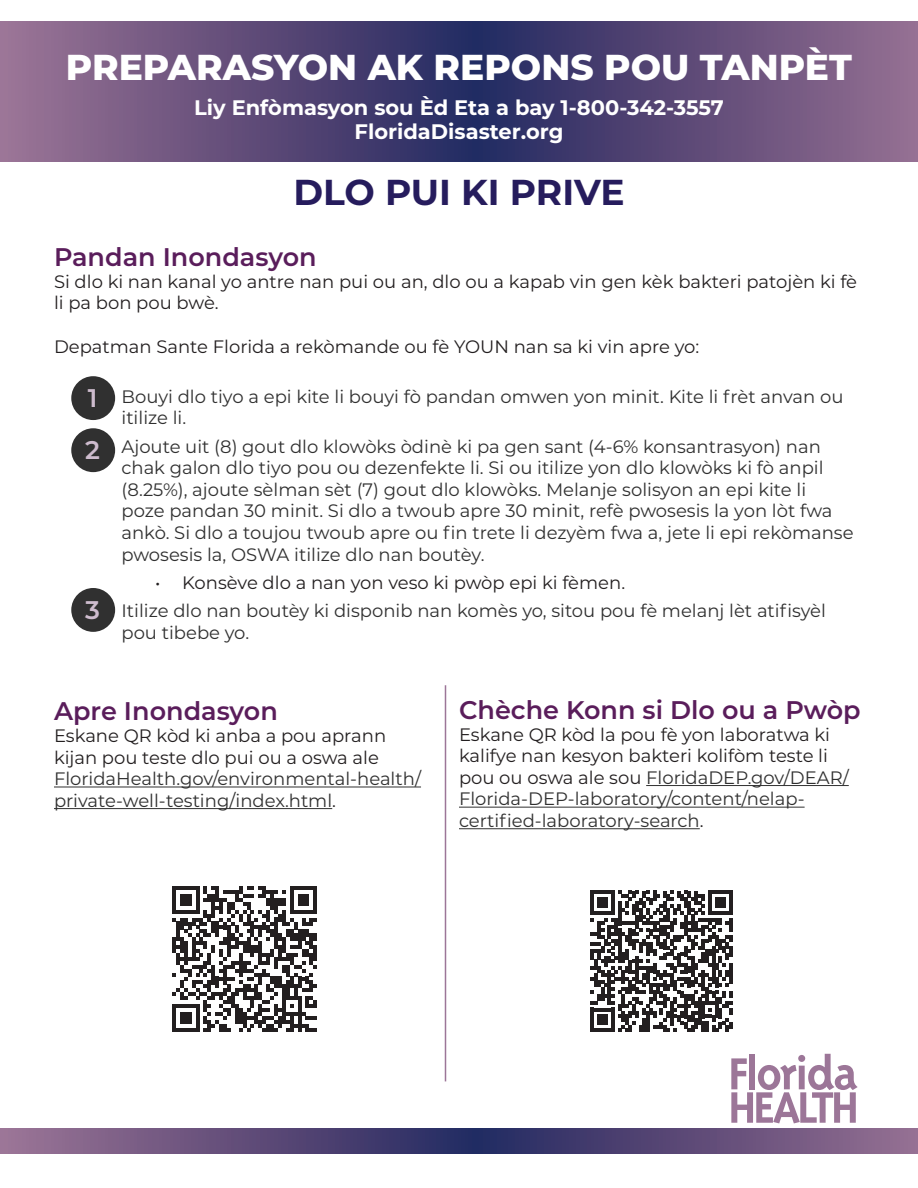
<style>
.page{position:relative;width:918px;height:1188px;background:#fff}
.page>*{position:absolute;margin:0;border:0;box-sizing:border-box;transform-origin:0 0}
.t1{font:800 36px "Montserrat";color:#fff}
.t2{font:700 36px "Montserrat";letter-spacing:-.005em;color:#261c5d}
.t3{font:600 25.5px "Montserrat";color:#5a1d5b}
.t4{font:600 25.5px "Montserrat";color:#cebcce}
.t5{font:700 21px/24px "Montserrat";color:#fff;text-align:center}
.t6{font:18px/21.6px "Montserrat";color:#303030}
.t7{font:18px/21.6px "Montserrat";color:#231f20}
.s1{color:#231f20}
.s2{color:#303030}
</style>
<div class="page">
<svg style="left:0;top:21px;width:918px;height:140px;background:#5f4d79"></svg>
<svg style="left:731px;top:1054px;width:127px;height:69px"></svg>
<svg style="left:0;top:1128px;width:918px;height:25px;background:#5f4d79"></svg>
<hr style="left:54px;top:787px;width:367px;height:1px;background:#303030">
<hr style="left:54px;top:808px;width:278px;height:1px;background:#303030">
<hr style="left:646px;top:785px;width:203px;height:1px;background:#303030">
<hr style="left:459px;top:807px;width:346px;height:1px;background:#303030">
<hr style="left:459px;top:828px;width:241px;height:1px;background:#303030">
<svg style="left:172px;top:886px;width:145px;height:146px"></svg>
<svg style="left:590px;top:891px;width:143px;height:141px"></svg>
<hr style="left:445px;top:685px;width:1px;height:396px;background:#9c7698">
<div style="left:71px;top:376px;width:44px;height:44px;background:#303030;border-radius:50%"></div>
<div style="left:71px;top:428px;width:44px;height:44px;background:#303030;border-radius:50%"></div>
<div style="left:71px;top:588px;width:44px;height:44px;background:#303030;border-radius:50%"></div>
<h1 class="t1" style="left:66px;top:41px;width:788px">PREPARASYON AK REPONS POU TANPÈT</h1>
<p class="t5" style="left:194px;top:94px;width:531px">Liy Enfòmasyon sou Èd Eta a bay 1-800-342-3557<br>FloridaDisaster.org</p>
<p class="t2" style="left:293px;top:166px;width:333px">DLO PUI KI PRIVE</p>
<p class="t3" style="left:54px;top:239px;width:264px">Pandan Inondasyon</p>
<p class="t7" style="left:54px;top:270px;width:805px">Si dlo ki nan kanal yo antre nan pui ou an, dlo ou a kapab vin gen kèk bakteri patojèn ki fè li pa bon pou bwè.</p>
<p class="t7" style="left:54px;top:335px;width:647px">Depatman Sante Florida a rekòmande ou fè YOUN nan sa ki vin apre yo:</p>
<p class="t6" style="left:122px;top:385px;width:724px;text-indent:-27px">1. Bouyi dlo tiyo a epi kite li bouyi fò pandan omwen yon minit. Kite li frèt anvan ou itilize li.</p>
<p class="t6" style="left:122px;top:435px;width:734px;text-indent:-27px">2. Ajoute uit (8) gout dlo klowòks òdinè ki pa gen sant (4-6% konsantrasyon) nan chak galon dlo tiyo pou ou dezenfekte li. Si ou itilize yon dlo klowòks ki fò anpil (8.25%), ajoute sèlman sèt (7) gout dlo klowòks. Melanje solisyon an epi kite li poze pandan 30 minit. Si dlo a twoub apre 30 minit, refè pwosesis la yon lòt fwa ankò. Si dlo a toujou twoub apre ou fin trete li dezyèm fwa a, jete li epi rekòmanse pwosesis la, OSWA itilize dlo nan boutèy.</p>
<p class="t7" style="left:155px;top:571px;width:471px">• Konsève dlo a nan yon veso ki pwòp epi ki fèmen.</p>
<p class="t6" style="left:122px;top:599px;width:706px;text-indent:-27px">3. Itilize dlo nan boutèy ki disponib nan komès yo, sitou pou fè melanj lèt atifisyèl pou tibebe yo.</p>
<p class="t4" style="left:88px;top:380px;width:11px">1</p>
<p class="t4" style="left:85px;top:432px;width:16px">2</p>
<p class="t4" style="left:85px;top:591px;width:16px">3</p>
<p class="t3" style="left:54px;top:693px;width:225px">Apre Inondasyon</p>
<p class="t6" style="left:54px;top:724px;width:369px"><span class="s1">Eskane QR kòd ki anba a pou aprann kijan pou teste dlo pui ou a oswa ale </span>FloridaHealth.gov/environmental-health/ private-well-testing/index.html<span class="s1">.</span></p>
<p class="t3" style="left:459px;top:692px;width:403px">Chèche Konn si Dlo ou a Pwòp</p>
<p class="t7" style="left:459px;top:723px;width:391px">Eskane QR kòd la pou fè yon laboratwa ki kalifye nan kesyon bakteri kolifòm teste li pou ou oswa ale sou <span class="s2">FloridaDEP.gov/DEAR/ Florida-DEP-laboratory/content/nelap&shy;certified-laboratory-search</span>.</p>
</div>
